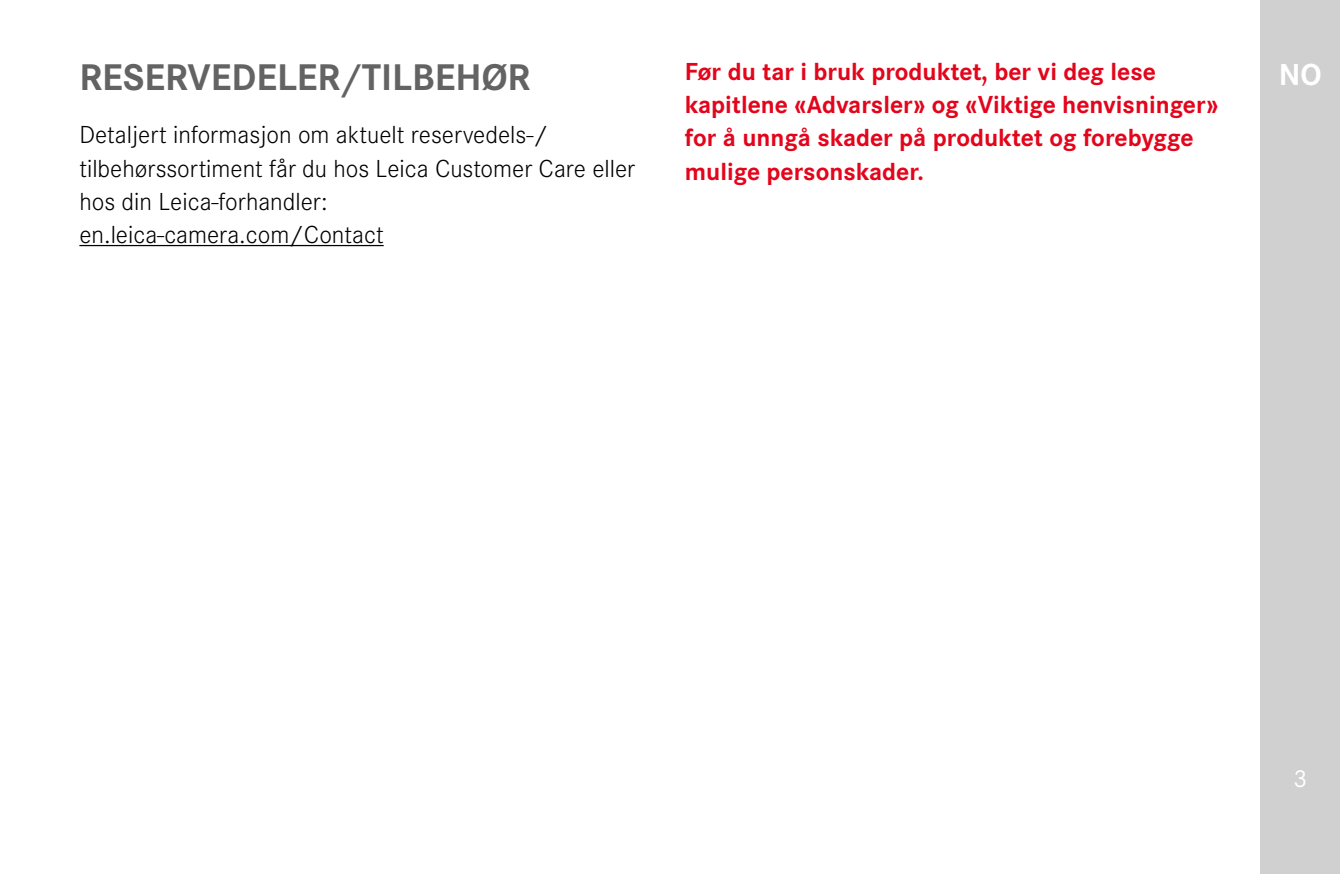
<style>
.page{position:relative;width:1340px;height:874px;background:#fff}
.page>*{position:absolute;margin:0;border:0;box-sizing:border-box;transform-origin:0 0}
.Heading____Chapter{font:700 38.5px "Corporate S";color:#646363}
.t1{font:700 31.5px "Corporate S";color:#fff}
.Text____Body_Text{font:300 25.55px/33.2px "Corporate S";color:#000}
.Text____Body_Text-2{font:700 25.55px/33.2px "Corporate S";color:#e3051b}
.t2{font:25.55px "Corporate S";color:#fff}
</style>
<div class="page">
<div style="left:1260px;top:0;width:79px;height:873px;background:#d0d0d0"></div>
<hr style="left:79px;top:245px;width:304px;height:1px;background:#000">
<p class="Heading____Chapter" style="left:79px;top:47px;width:452px">RESERVEDELER/TILBEHØR</p>
<p class="Text____Body_Text" style="left:79px;top:116px;width:557px">Detaljert informasjon om aktuelt reservedels-/ tilbehørssortiment får du hos Leica Customer Care eller hos din Leica-forhandler:</p>
<p class="Text____Body_Text" style="left:79px;top:216px;width:306px">en.leica-camera.com/Contact</p>
<p class="Text____Body_Text-2" style="left:685px;top:53px;width:535px">Før du tar i bruk produktet, ber vi deg lese kapitlene «Advarsler» og «Viktige henvisninger» for å unngå skader på produktet og forebygge mulige personskader.</p>
<p class="t1" style="left:1278px;top:49px;width:44px">NO</p>
<p class="t2" style="left:1293px;top:759px;width:15px">3</p>
</div>
